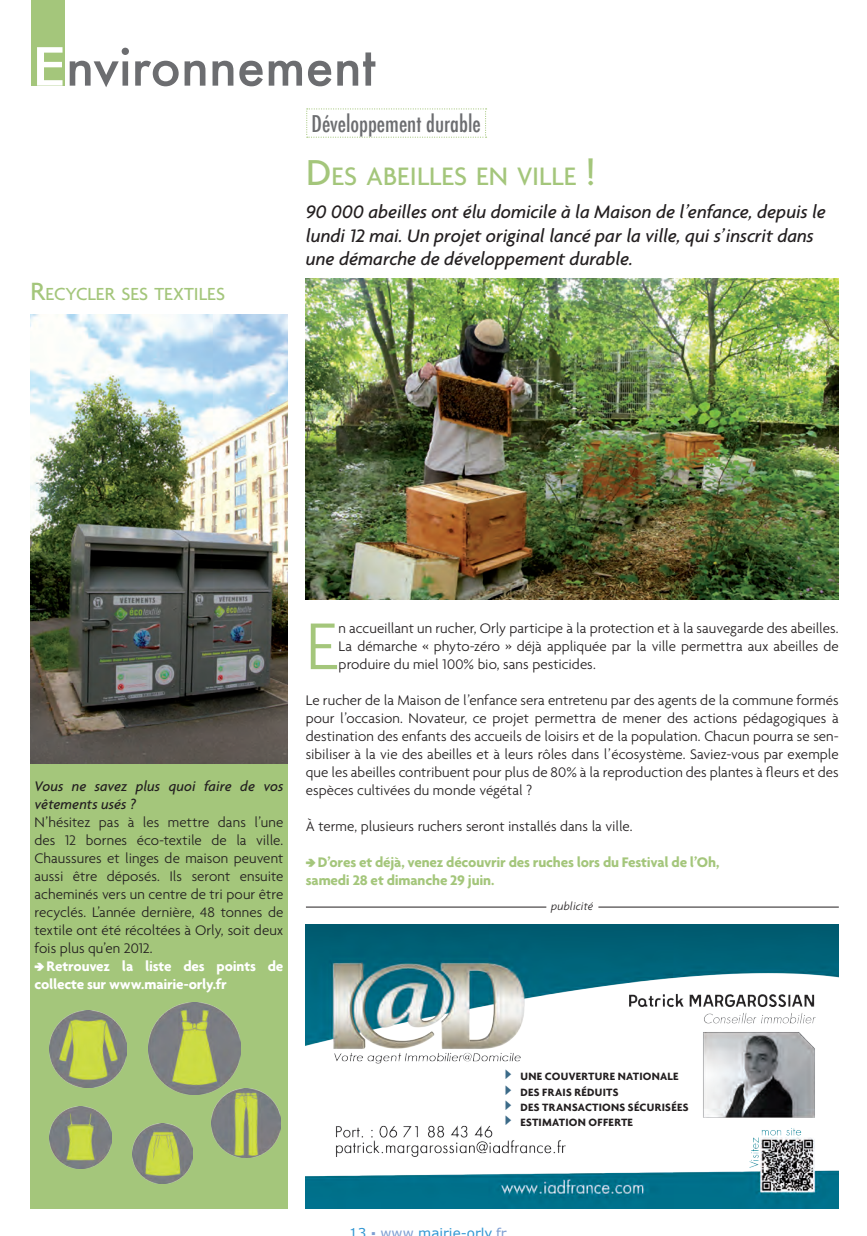
<style>
.page{position:relative;width:867px;height:1236px;background:#fff}
.page>*{position:absolute;margin:0;border:0;box-sizing:border-box;transform-origin:0 0}
.t1{font:300 71.4px "Agenda";color:#a4c67b}
.t2{font:500 51px "Futura";color:#6c6d70}
.t3{font:500 27.3px "Agenda";color:#a4c67b}
.t4{font:500 condensed 22.5px "Futura";color:#6c6d70}
.t5{font:italic 500 19.5px/23.4px "Agenda";letter-spacing:-.005em;color:#231f20}
.t6{font:500 18.9px "Agenda";color:#a4c67b}
.t7{font:300 15px/18px "Agenda";color:#231f20;text-align:justify}
.t8{font:700 15px/18px "Agenda";letter-spacing:-.01em;color:#a4c67b}
.t9{font:700 15px/18px "Agenda";letter-spacing:-.015em;color:#fff}
.t10{font:italic 500 15px/18px "Agenda";color:#231f20}
.t11{font:13.5px "Verdana";color:#3297d3}
.t12{font:italic 300 12px "Agenda";letter-spacing:.01em;color:#231f20}
.t13{font:700 11.4px "Agenda";letter-spacing:.15em;color:#231f20}
.s1{color:#fff}
.s2{font-size:39px}
.s3{font-size:27px}
.s4{font-family:"Simple Direction Arrows";font-weight:400;font-size:16.05px;color:#3b6a88}
.s5{color:#7e9fd2}
</style>
<div class="page">
<div style="left:31px;top:0;width:34px;height:86px;background:#a4c67b"></div>
<svg style="left:306px;top:108px;width:180px;height:30px"></svg>
<img style="left:30px;top:315px;width:257px;height:448px">
<div style="left:30px;top:763px;width:257px;height:445px;background:#a4c67b"></div>
<img style="left:306px;top:279px;width:532px;height:320px">
<img style="left:306px;top:924px;width:532px;height:284px">
<hr style="left:598px;top:906px;width:240px;height:1px;background:#231f20">
<hr style="left:306px;top:906px;width:240px;height:1px;background:#231f20">
<img style="left:49px;top:1010px;width:77px;height:77px">
<img style="left:149px;top:1002px;width:92px;height:92px">
<img style="left:49px;top:1106px;width:63px;height:62px">
<img style="left:211px;top:1088px;width:69px;height:69px">
<img style="left:132px;top:1123px;width:61px;height:60px">
<h2 class="t2" style="left:31px;top:32px;width:345px"><span class="s1">E</span>nvironnement</h2>
<h3 class="t4" style="left:311px;top:110px;width:171px">Développement durable</h3>
<h3 class="t3" style="left:306px;top:159px;width:291px"><span class="s2">D</span>ES ABEILLES EN VILLE <span class="s2">!</span></h3>
<p class="t6" style="left:30px;top:282px;width:196px"><span class="s3">R</span>ECYCLER SES TEXTILES</p>
<h3 class="t5" style="left:306px;top:200px;width:521px">90 000 abeilles ont élu domicile à la Maison de l’enfance, depuis le lundi 12 mai. Un projet original lancé par la ville, qui s’inscrit dans une démarche de développement durable.</h3>
<p class="t10" style="left:35px;top:776px;width:250px">Vous ne savez plus quoi faire de vos vêtements usés ?</p>
<p class="t7" style="left:35px;top:812px;width:250px">N’hésitez pas à les mettre dans l’une des 12 bornes éco-textile de la ville.<br>Chaussures et linges de maison peuvent aussi être déposés. Ils seront ensuite acheminés vers un centre de tri pour être recyclés. L’année dernière, 48 tonnes de textile ont été récoltées à Orly, soit deux fois plus qu’en 2012.</p>
<p class="t9" style="left:35px;top:956px;width:250px;text-indent:12px">Retrouvez la liste des points de collecte sur www.mairie-orly.fr</p>
<h1 class="t1" style="left:306px;top:604px;width:28px">E</h1>
<p class="t7" style="left:338px;top:619px;width:501px">n accueillant un rucher, Orly participe à la protection et à la sauvegarde des abeilles.<br>La démarche « phyto-zéro » déjà appliquée par la ville permettra aux abeilles de produire du miel 100% bio, sans pesticides.</p>
<p class="t7" style="left:306px;top:691px;width:534px">Le rucher de la Maison de l’enfance sera entretenu par des agents de la commune formés pour l’occasion. Novateur, ce projet permettra de mener des actions pédagogiques à destination des enfants des accueils de loisirs et de la population. Chacun pourra se sen&shy;sibiliser à la vie des abeilles et à leurs rôles dans l’écosystème. Saviez-vous par exemple que les abeilles contribuent pour plus de 80% à la reproduction des plantes à fleurs et des espèces cultivées du monde végétal ?</p>
<p class="t7" style="left:306px;top:817px;width:328px">à terme, plusieurs ruchers seront installés dans la ville.</p>
<p class="t8" style="left:306px;top:853px;width:415px;text-indent:12px">D’ores et déjà, venez découvrir des ruches lors du Festival de l’Oh, samedi 28 et dimanche 29 juin.</p>
<p class="t12" style="left:551px;top:898px;width:44px">publicité</p>
<p class="t13" style="left:504px;top:1069px;width:72px"><span class="s4">g</span> une co uvert</p>
<p class="t13" style="left:594px;top:1069px;width:25px">ure nationale</p>
<p class="t13" style="left:504px;top:1085px;width:24px"><span class="s4">g</span> des</p>
<p class="t13" style="left:542px;top:1085px;width:7px">frais</p>
<p class="t13" style="left:574px;top:1085px;width:33px">réduits</p>
<p class="t13" style="left:504px;top:1100px;width:24px"><span class="s4">g</span> des</p>
<p class="t13" style="left:542px;top:1100px;width:8px">transactions</p>
<p class="t13" style="left:628px;top:1100px;width:56px">sécuris ées</p>
<p class="t13" style="left:504px;top:1115px;width:24px"><span class="s4">g</span> estimation</p>
<p class="t13" style="left:588px;top:1115px;width:8px">offerte</p>
<p class="t11" style="left:349px;top:1224px;width:159px">13 <span class="s5">▪ www</span> mairie-orly <span class="s5">fr</span></p>
</div>
